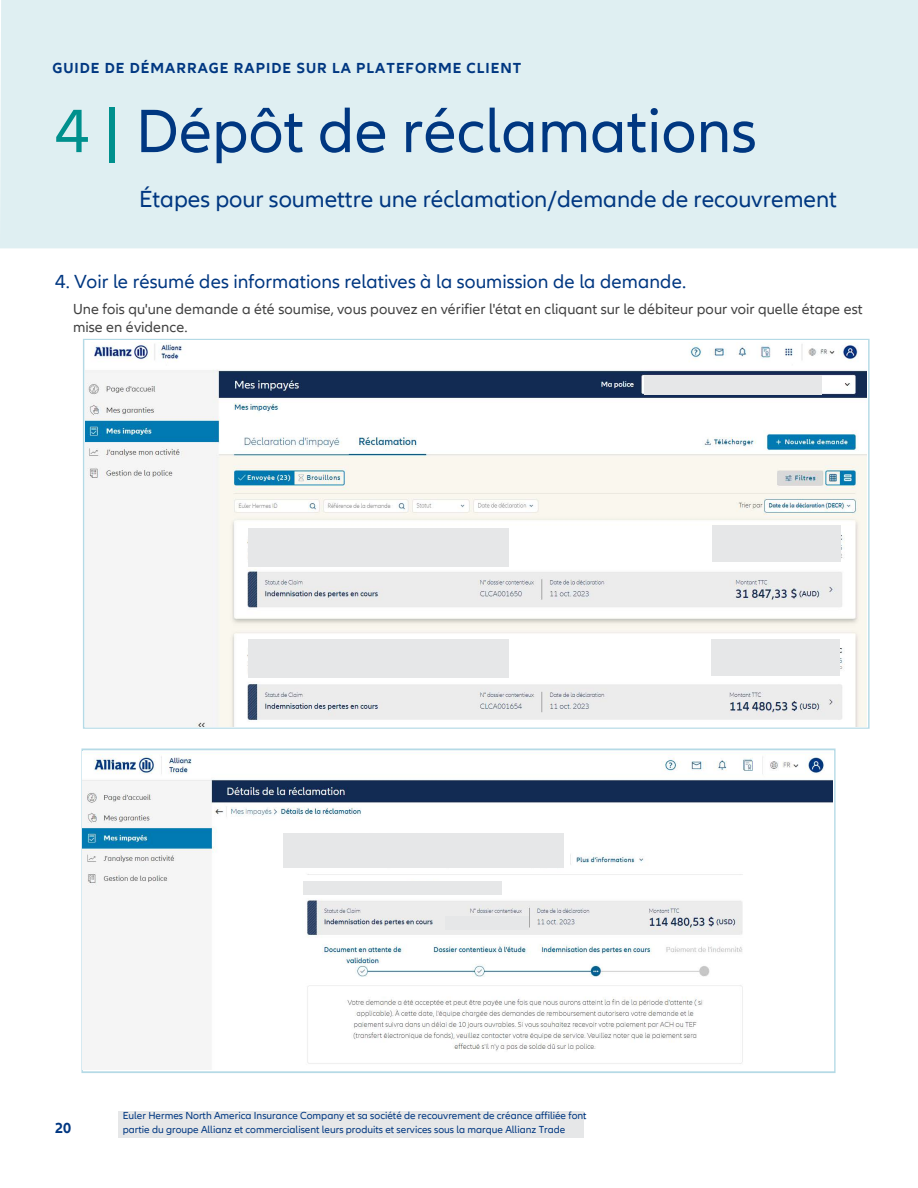
<style>
.page{position:relative;width:918px;height:1188px;background:#fff}
.page>*{position:absolute;margin:0;border:0;box-sizing:border-box;transform-origin:0 0}
.t1{font:63.45px "Allianz Neo";color:#003781}
.t2{font:24px "Allianz Neo";color:#003781}
.t3{font:19.5px "Allianz Neo";letter-spacing:.005em;color:#003781}
.t4{font:15px/18px "Allianz Neo";letter-spacing:.005em;color:#414141}
.t5{font:700 15px "Allianz Neo";letter-spacing:.07em;color:#003781}
.t6{font:700 15px "Allianz Neo";color:#003781}
.t7{font:10.5px/13.5px "Allianz Neo";color:#003781}
.t8{font:10.5px/13.5px "Allianz Neo";letter-spacing:.015em;color:#003781}
.s1{color:#00908d}
.s2{font-style:inherit}
</style>
<div class="page">
<div style="left:0;top:0;width:918px;height:248px;background:#dfeff2"></div>
<div style="left:81px;top:749px;width:755px;height:324px;border:2px solid #b5dae6"></div>
<img style="left:86px;top:342px;width:780px;height:385px">
<img style="left:83px;top:752px;width:750px;height:318px">
<div style="left:283px;top:834px;width:281px;height:34px;background:#e6e7e8"></div>
<div style="left:644px;top:375px;width:177px;height:20px;background:#e6e7e8"></div>
<div style="left:249px;top:639px;width:260px;height:39px;background:#e6e7e8"></div>
<div style="left:249px;top:528px;width:260px;height:39px;background:#e6e7e8"></div>
<div style="left:118px;top:1111px;width:466px;height:27px;background:#e6e7e8"></div>
<div style="left:445px;top:916px;width:83px;height:13px;background:#e6e7e8"></div>
<div style="left:711px;top:640px;width:129px;height:36px;background:#e6e7e8"></div>
<div style="left:712px;top:525px;width:129px;height:37px;background:#e6e7e8"></div>
<div style="left:303px;top:881px;width:198px;height:13px;background:#e6e7e8"></div>
<h3 class="t5" style="left:52px;top:59px;width:471px">GUIDE DE DÉMARRAGE RAPIDE SUR LA PLATEFORME CLIENT</h3>
<h1 class="t1" style="left:55px;top:95px;width:703px"><span class="s1">4 |</span> Dépôt de réclamations</h1>
<h2 class="t2" style="left:139px;top:186px;width:699px">Étapes pour soumettre une réclamation/demande de recouvrement</h2>
<h3 class="t3" style="left:55px;top:271px;width:633px"><span class="s2">4.</span> Voir le résumé des informations relatives à la soumission de la demande.</h3>
<h3 class="t4" style="left:73px;top:300px;width:791px">Une fois qu'une demande a été soumise, vous pouvez en vérifier l'état en cliquant sur le débiteur pour voir quelle étape est mise en évidence.</h3>
<p class="t7" style="left:123px;top:1109px;width:465px">Euler Hermes North America Insurance Company et sa société de recouvrement de créance affiliée font partie du groupe Allianz et commercialisent leurs produits et services sous la marque Allianz Trade</p>
<h3 class="t6" style="left:55px;top:1119px;width:18px">20</h3>
<p class="t8" style="left:124px;top:1109px;width:463px;text-indent:14px">er Hermes North America Insurance Company and its affiliated debt collection company are part of th Allianz group and market the r products and services using the ‘Alli nz Trade’ trademark.</p>
</div>
